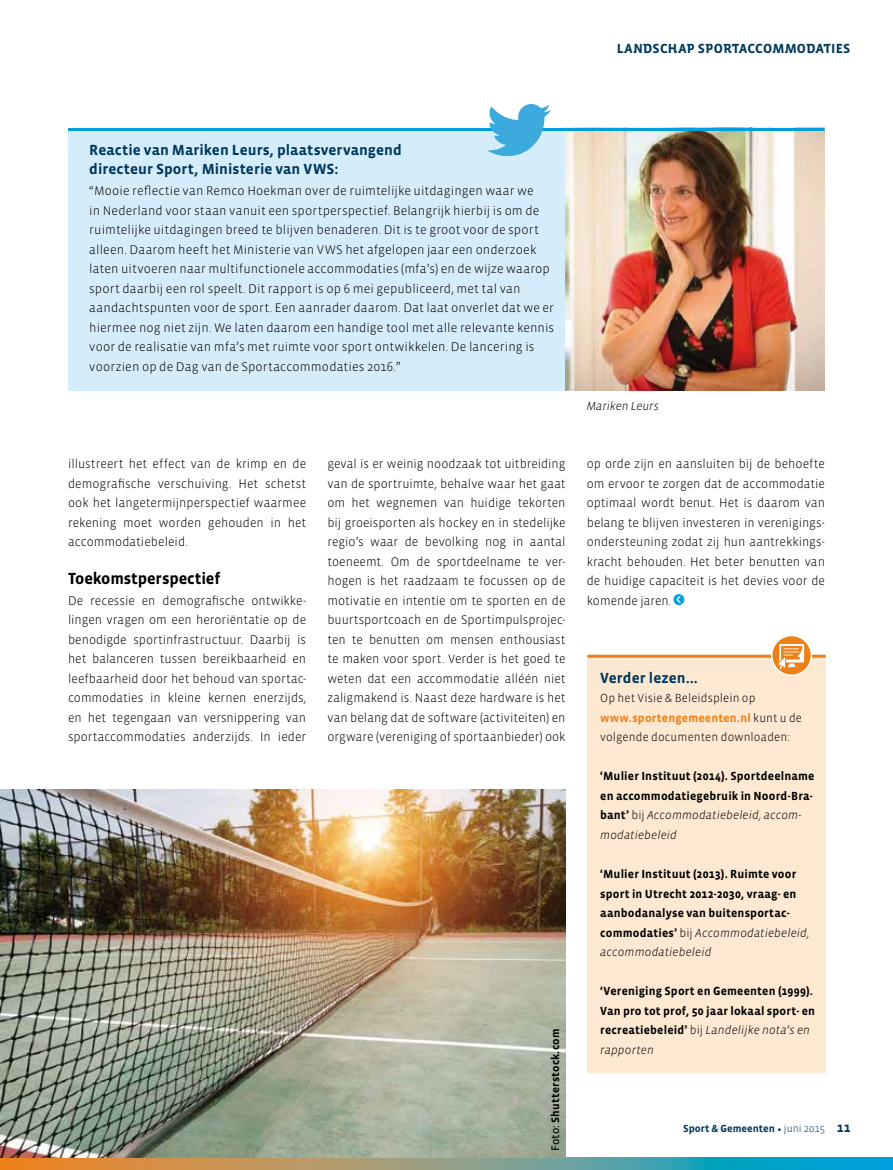
<style>
.page{position:relative;width:893px;height:1170px;background:#fff}
.page>*{position:absolute;margin:0;border:0;box-sizing:border-box;transform-origin:0 0}
.t1{font:700 16.5px "Vista Sans";letter-spacing:-.005em;color:#000}
.t2{font:700 15px/19.5px "Vista Sans";letter-spacing:.005em;color:#00385d}
.t3{font:700 13.5px "Vista Sans Alt";letter-spacing:.005em;color:#00385d}
.t4{font:300 12.75px/19.5px "Vista Sans";letter-spacing:.01em;color:#000;text-align:justify}
.t5{font:700 12px/19.5px "Vista Sans";letter-spacing:.015em;color:#000}
.t6{font:300 12px/19.5px "Vista Sans";letter-spacing:.01em;color:#000}
.t7{font:italic 300 12px "Vista Sans";color:#000}
.t8{font:700 11.25px "Vista Sans";letter-spacing:.015em;color:#000}
.t9{font:700 10.5px "Vista Sans";color:#00385d}
.s1{font-weight:700;color:#ee8018}
.s2{font-weight:300}
.s3{font-weight:300;font-style:italic}
.s4{font-family:"Vista Sans Reg";font-weight:400}
.s5{font-family:"Minion Pro";font-weight:400}
.s6{font-size:13.5px}
</style>
<div class="page">
<svg style="left:0;top:1157px;width:893px;height:12px;background:#7e9a85"></svg>
<img style="left:565px;top:131px;width:259px;height:259px">
<div style="left:68px;top:130px;width:497px;height:260px;background:#d5edfa"></div>
<hr style="left:68px;top:128px;width:756px;height:3px;background:#009ee0">
<div style="left:587px;top:656px;width:239px;height:417px;background:#fde8d2"></div>
<hr style="left:587px;top:654px;width:239px;height:3px;background:#ee8018">
<svg style="left:772px;top:635px;width:39px;height:40px"></svg>
<div style="left:771px;top:634px;width:41px;height:42px;border:1px solid #fff;border-radius:50%"></div>
<svg style="left:777px;top:644px;width:27px;height:26px"></svg>
<svg style="left:487px;top:104px;width:64px;height:52px"></svg>
<img style="left:0;top:789px;width:566px;height:368px">
<svg style="left:674px;top:594px;width:10px;height:10px"></svg>
<div style="left:673px;top:594px;width:11px;height:11px;border:1px solid #009ee0;border-radius:50%"></div>
<svg style="left:676px;top:596px;width:5px;height:6px"></svg>
<p class="t3" style="left:617px;top:41px;width:235px">LANDSCHAP SPORTACCOMMODATIES</p>
<p class="t2" style="left:89px;top:140px;width:314px">Reactie van Mariken Leurs, plaatsvervangend directeur Sport, Ministerie van VWS:</p>
<p class="t4" style="left:89px;top:181px;width:466px;text-align:left">“Mooie reflectie van Remco Hoekman over de ruimtelijke uitdagingen waar we<br>in Nederland voor staan vanuit een sportperspectief. Belangrijk hierbij is om de ruimtelijke uitdagingen breed te blijven benaderen. Dit is te groot voor de sport alleen. Daarom heeft het Ministerie van VWS het afgelopen jaar een onderzoek laten uitvoeren naar multifunctionele accommodaties (mfa’s) en de wijze waarop sport daarbij een rol speelt. Dit rapport is op 6 mei gepubliceerd, met tal van aandachtspunten voor de sport. Een aanrader daarom. Dat laat onverlet dat we er hiermee nog niet zijn. We laten daarom een handige tool met alle relevante kennis voor de realisatie van mfa’s met ruimte voor sport ontwikkelen. De lancering is voorzien op de Dag van de Sportaccommodaties 2016.”</p>
<p class="t7" style="left:586px;top:399px;width:74px">Mariken Leurs</p>
<p class="t4" style="left:68px;top:454px;width:240px">illustreert het effect van de krimp en de demografische verschuiving. Het schetst ook het langetermijnperspectief waarmee rekening moet worden gehouden in het accommodatiebeleid.</p>
<p class="t1" style="left:68px;top:570px;width:154px">Toekomstperspectief</p>
<p class="t4" style="left:68px;top:591px;width:240px">De recessie en demografische ontwikke&shy;lingen vragen om een heroriëntatie op de benodigde sportinfrastructuur. Daarbij is het balanceren tussen bereikbaarheid en leefbaarheid door het behoud van sportac&shy;commodaties in kleine kernen enerzijds, en het tegengaan van versnippering van sportaccommodaties anderzijds. In ieder</p>
<p class="t4" style="left:327px;top:454px;width:240px">geval is er weinig noodzaak tot uitbreiding van de sportruimte, behalve waar het gaat om het wegnemen van huidige tekorten bij groeisporten als hockey en in stedelijke regio’s waar de bevolking nog in aantal toeneemt. Om de sportdeelname te ver&shy;hogen is het raadzaam te focussen op de motivatie en intentie om te sporten en de buurtsportcoach en de Sportimpulsprojec&shy;ten te benutten om mensen enthousiast te maken voor sport. Verder is het goed te weten dat een accommodatie alléén niet zaligmakend is. Naast deze hardware is het van belang dat de software (activiteiten) en orgware (vereniging of sportaanbieder) ook</p>
<p class="t4" style="left:587px;top:454px;width:240px">op orde zijn en aansluiten bij de behoefte om ervoor te zorgen dat de accommodatie optimaal wordt benut. Het is daarom van belang te blijven investeren in verenigings&shy;ondersteuning zodat zij hun aantrekkings&shy;kracht behouden. Het beter benutten van de huidige capaciteit is het devies voor de komende jaren.</p>
<p class="t2" style="left:600px;top:668px;width:99px">Verder lezen…</p>
<p class="t6" style="left:600px;top:688px;width:203px">Op het Visie &amp; Beleidsplein op <span class="s1">www.sportengemeenten.nl</span> kunt u de volgende documenten downloaden:</p>
<p class="t5" style="left:600px;top:766px;width:216px">‘Mulier Instituut (2014). Sportdeelname en accommodatiegebruik in Noord-Bra&shy;bant’ <span class="s2">bij</span> <span class="s3">Accommodatiebeleid, accom&shy;modatiebeleid</span></p>
<p class="t5" style="left:600px;top:864px;width:211px">‘Mulier Instituut (2013). Ruimte voor sport in Utrecht 2012-2030, vraag- en aanbodanalyse van buitensportac&shy;commodaties’ <span class="s2">bij</span> <span class="s3">Accommodatiebeleid, accommodatiebeleid</span></p>
<p class="t5" style="left:600px;top:981px;width:216px">‘Vereniging Sport en Gemeenten (1999).<br>Van pro tot prof, 50 jaar lokaal sport- en recreatiebeleid’ <span class="s2">bij</span> <span class="s3">Landelijke nota’s en rapporten</span></p>
<p class="t8" style="left:550px;top:1151px;width:124px;rotate:-90deg"><span class="s4">Foto:</span> Shutterstock.com</p>
<p class="t9" style="left:683px;top:1122px;width:169px">Sport &amp; Gemeenten <span class="s5">•</span> <span class="s2">juni 2015</span> <span class="s6">11</span></p>
</div>
